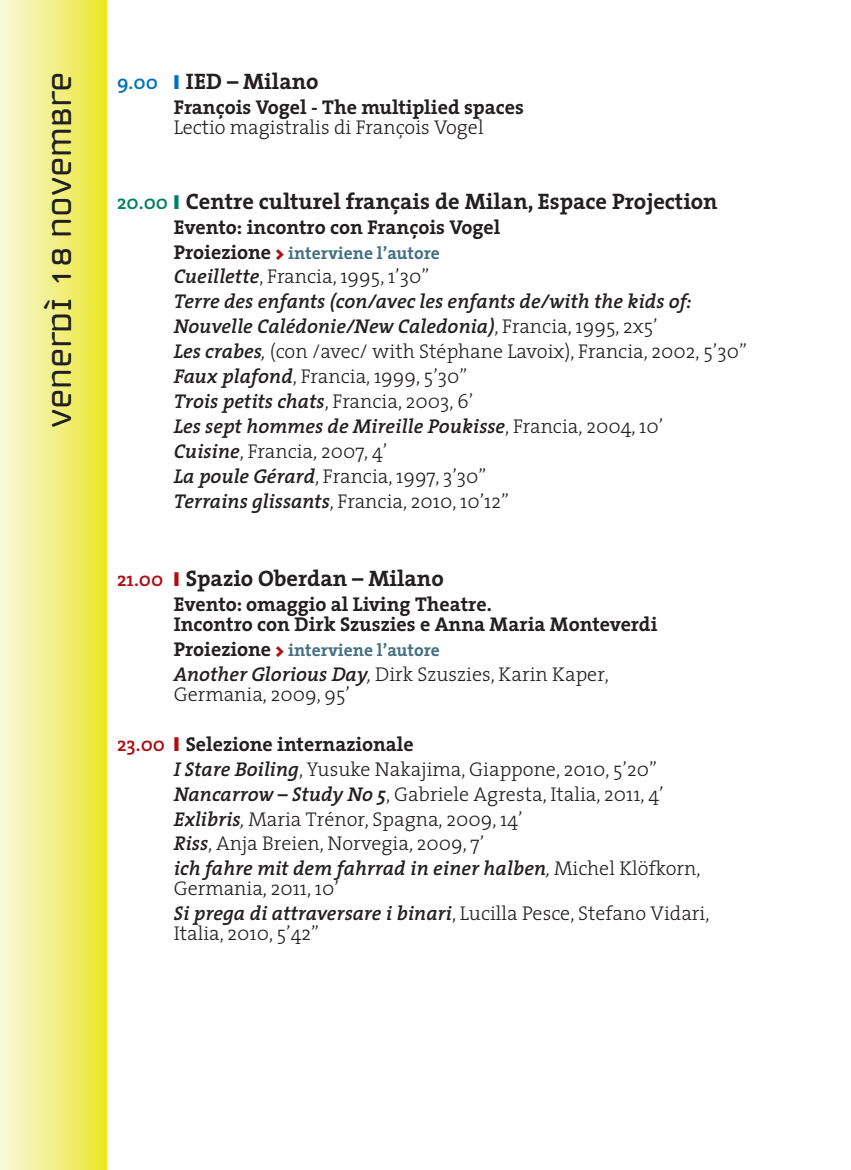
<style>
.page{position:relative;width:851px;height:1170px;background:#fff}
.page>*{position:absolute;margin:0;border:0;box-sizing:border-box;transform-origin:0 0}
.t1{font:40px "Cholla Unicase";color:#231f20}
.t2{font:700 22.5px "The Serif";color:#231f20}
.t3{font:300 20px/25px "The Serif";color:#231f20}
.t4{font:italic 600 20px/25px "The Serif";color:#231f20}
.t5{font:700 20px/20px "The Serif";color:#231f20}
.t6{font:700 17.5px "The Serif";color:#456f82}
.s1{font-weight:600;font-size:20px;color:#0072bc}
.s2{font-weight:600;font-size:20px;color:#008063}
.s3{font-size:20px;color:#231f20}
.s4{font-weight:900;color:#b00d15}
.s5{font-weight:300;font-style:normal}
.s6{font-weight:300}
.s7{font-weight:600;font-size:20px;color:#b00d15}
.s8{font-weight:600;font-style:italic}
.s9{font-style:italic}
.s10{font-weight:600;color:#b00d15}
.s11{font-weight:700}
</style>
<div class="page">
<div style="left:0;top:0;width:106px;height:1169px;background:linear-gradient(to right,#f9f9df,#ece72c)"></div>
<h1 class="t1" style="left:34px;top:428px;width:358px;rotate:-90deg">venerdì 18 novembre</h1>
<p class="t2" style="left:117px;top:73px;width:203px"><span class="s1">9.00</span> IED – Milano</p>
<p class="t5" style="left:174px;top:99px;width:351px">François Vogel - The multiplied spaces</p>
<p class="t3" style="left:174px;top:117px;width:311px">Lectio magistralis di François Vogel</p>
<p class="t2" style="left:117px;top:193px;width:602px"><span class="s2">20.00</span> Centre culturel français de Milan, Espace Projection</p>
<p class="t5" style="left:174px;top:219px;width:328px">Evento: incontro con François Vogel</p>
<p class="t6" style="left:174px;top:247px;width:267px"><span class="s3">Proiezione</span> <span class="s4">&gt;</span> interviene l’autore</p>
<p class="t4" style="left:174px;top:266px;width:574px">Cueillette<span class="s5">, Francia, 1995, 1’30”<br></span>Terre des enfants (con/avec les enfants de/with the kids of:<br>Nouvelle Calédonie/New Caledonia)<span class="s5">, Francia, 1995, 2x5’<br></span>Les crabes<span class="s6">,</span> <span class="s5">(con /avec/ with Stéphane Lavoix), Francia, 2002, 5’30” </span>Faux plafond<span class="s5">, Francia, 1999, 5’30”<br></span>Trois petits chats<span class="s5">, Francia, 2003, 6’<br></span>Les sept hommes de Mireille Poukisse<span class="s5">, Francia, 2004, 10’<br></span>Cuisine<span class="s5">, Francia, 2007, 4’<br></span>La poule Gérard<span class="s5">, Francia, 1997, 3’30”<br></span>Terrains glissants<span class="s5">, Francia, 2010, 10’12”</span></p>
<p class="t2" style="left:117px;top:570px;width:328px"><span class="s7">21.00</span> Spazio Oberdan – Milano</p>
<p class="t5" style="left:174px;top:596px;width:485px">Evento: omaggio al Living Theatre.<br>Incontro con Dirk Szuszies e Anna Maria Monteverdi</p>
<p class="t6" style="left:174px;top:643px;width:267px"><span class="s3">Proiezione</span> <span class="s4">&gt;</span> interviene l’autore</p>
<p class="t3" style="left:174px;top:666px;width:436px;line-height:20px"><span class="s8">Another Glorious Day</span><span class="s9">,</span> Dirk Szuszies, Karin Kaper,<br>Germania, 2009, 95’</p>
<p class="t3" style="left:174px;top:733px;width:528px;text-indent:-57px"><span class="s10">23.00</span> <span class="s11">Selezione internazionale<br></span><span class="s8">I Stare Boiling</span>, Yusuke Nakajima, Giappone, 2010, 5’20” <span class="s8">Nancarrow – Study No 5</span>, Gabriele Agresta, Italia, 2011, 4’ <span class="s8">Exlibris</span><span class="s9">,</span> Maria Trénor, Spagna, 2009, 14’<br><span class="s8">Riss</span>, Anja Breien, Norvegia, 2009, 7’<br><span class="s8">ich fahre mit dem fahrrad in einer halben</span><span class="s9">,</span> Michel Klöfkorn,</p>
<p class="t3" style="left:174px;top:878px;width:537px">Germania, 2011, 10’<br><span class="s8">Si prega di attraversare i binari</span>, Lucilla Pesce, Stefano Vidari,</p>
<p class="t3" style="left:174px;top:923px;width:147px">Italia, 2010, 5’42”</p>
</div>
